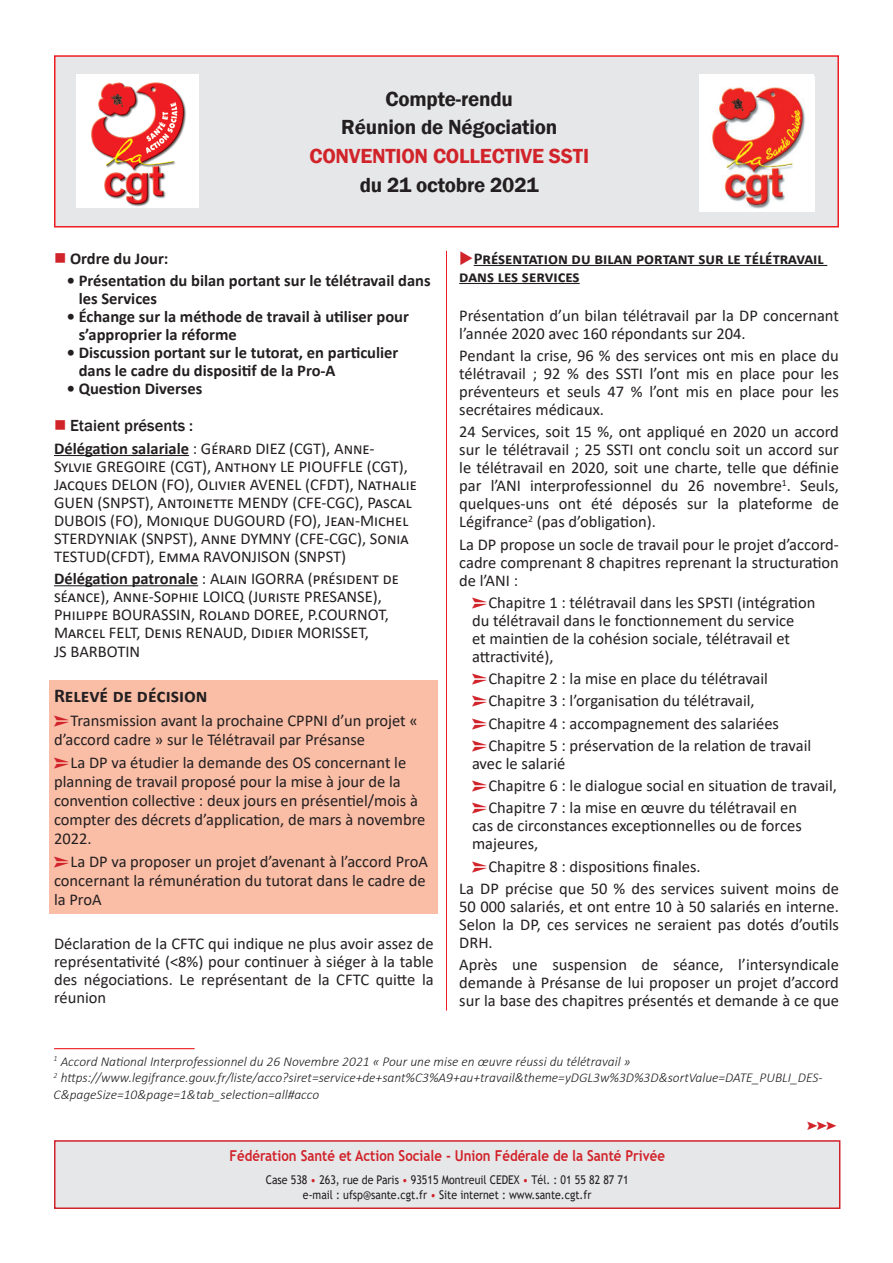
<style>
.page{position:relative;width:893px;height:1263px;background:#fff}
.page>*{position:absolute;margin:0;border:0;box-sizing:border-box;transform-origin:0 0}
.sous_titre{font:600 21px/28.5px "Franklin Gothic";letter-spacing:-.01em;color:#231f20;text-align:center}
.t1{font:700 19.5px "Calibri";color:#231f20}
.t2{font:18px "Follow The Arrow";color:#d1232a}
.txt_courant{font:16.5px/18px "Calibri";color:#231f20}
.txt_courant-2{font:700 16.5px/18px "Calibri";color:#231f20}
.t3{font:500 16.5px "Franklin Gothic";color:#231f20}
.t4{font:700 15px "Trebuchet MS";color:#d1232a;scale:.88 1}
.t5{font:italic 300 13.5px/16.5px "Calibri";color:#231f20}
.t6{font:12px "Trebuchet MS";color:#231f20;scale:.88 1}
.s1{color:#d1232a}
.s2{font-weight:700}
.s3{font-family:"Pointers";color:#d1232a}
</style>
<div class="page">
<hr style="left:54px;top:455px;width:135px;height:1px;background:#231f20">
<hr style="left:54px;top:585px;width:144px;height:1px;background:#231f20">
<div style="left:50px;top:680px;width:388px;height:31px;background:#fabda6"></div>
<div style="left:50px;top:702px;width:388px;height:51px;background:#fabda6"></div>
<div style="left:50px;top:744px;width:388px;height:108px;background:#fabda6"></div>
<div style="left:50px;top:844px;width:388px;height:69px;background:#fabda6"></div>
<hr style="left:474px;top:265px;width:353px;height:1px;background:#231f20">
<hr style="left:459px;top:283px;width:121px;height:1px;background:#231f20">
<hr style="left:446px;top:251px;width:1px;height:759px;background:#ee1d23">
<div style="left:55px;top:56px;width:783px;height:171px;background:#e6e7e9"></div>
<div style="left:54px;top:55px;width:785px;height:172px;border:2px solid #ee1d23"></div>
<img style="left:699px;top:76px;width:115px;height:136px">
<img style="left:77px;top:74px;width:122px;height:134px">
<div style="left:55px;top:1141px;width:785px;height:67px;background:#e6e7e9"></div>
<div style="left:54px;top:1140px;width:786px;height:69px;border:2px solid #d1232a"></div>
<hr style="left:54px;top:1048px;width:141px;height:1px;background:#ee1d23">
<p class="sous_titre" style="left:309px;top:85px;width:281px">Compte-rendu<br>Réunion de Négociation<br><span class="s1">CONVENTION COLLECTIVE SSTI </span>du 21 octobre 2021</p>
<p class="txt_courant-2" style="left:54px;top:249px;width:116px"><span class="s1">■</span> Ordre du Jour:</p>
<p class="txt_courant-2" style="left:79px;top:271px;width:353px;text-indent:-12px">• Présentation du bilan portant sur le télétravail dans les Services</p>
<p class="txt_courant-2" style="left:79px;top:307px;width:332px;text-indent:-12px">• Échange sur la méthode de travail à utiliser pour s’approprier la réforme</p>
<p class="txt_courant-2" style="left:79px;top:343px;width:321px;text-indent:-12px">• Discussion portant sur le tutorat, en particulier dans le cadre du dispositif de la Pro-A</p>
<p class="txt_courant-2" style="left:67px;top:379px;width:137px">• Question Diverses</p>
<p class="t3" style="left:54px;top:416px;width:141px"><span class="s1">■</span> Etaient présents :</p>
<p class="txt_courant" style="left:54px;top:439px;width:364px"><span class="s2">Délégation salariale</span> : Gérard DIEZ (CGT), Anne-Sylvie GREGOIRE (CGT), Anthony LE PIOUFFLE (CGT), Jacques DELON (FO), Olivier AVENEL (CFDT), Nathalie GUEN (SNPST), Antoinette MENDY (CFE-CGC), Pascal DUBOIS (FO), Monique DUGOURD (FO), Jean-Michel STERDYNIAK (SNPST), Anne DYMNY (CFE-CGC), Sonia TESTUD(CFDT), Emma RAVONJISON (SNPST)</p>
<p class="txt_courant" style="left:54px;top:569px;width:347px"><span class="s2">Délégation patronale</span> : Alain IGORRA (président de séance), Anne-Sophie LOICQ (Juriste PRESANSE), Philippe BOURASSIN, Roland DOREE, P.COURNOT, Marcel FELT, Denis RENAUD, Didier MORISSET,<br>JS BARBOTIN</p>
<p class="t1" style="left:54px;top:682px;width:155px">Relevé de décision</p>
<p class="txt_courant" style="left:54px;top:710px;width:365px;line-height:18.9px"><span class="s3">=</span>Transmission avant la prochaine CPPNI d’un projet « d’accord cadre » sur le Télétravail par Présanse</p>
<p class="txt_courant" style="left:54px;top:752px;width:373px;line-height:19px"><span class="s3">=</span>La DP va étudier la demande des OS concernant le planning de travail proposé pour la mise à jour de la convention collective : deux jours en présentiel/mois à compter des décrets d’application, de mars à novembre 2022.</p>
<p class="txt_courant" style="left:54px;top:851px;width:375px;line-height:19px"><span class="s3">=</span>La DP va proposer un projet d’avenant à l’accord ProA concernant la rémunération du tutorat dans le cadre de la ProA</p>
<p class="txt_courant" style="left:54px;top:934px;width:381px;text-align:justify">Déclaration de la CFTC qui indique ne plus avoir assez de représentativité (&lt;8%) pour continuer à siéger à la table des négociations. Le représentant de la CFTC quitte la réunion</p>
<p class="txt_courant-2" style="left:459px;top:249px;width:366px"><span class="s1">◆</span>Présentation du bilan portant sur le télétravail dans les services</p>
<p class="txt_courant" style="left:459px;top:306px;width:381px">Présentation d’un bilan télétravail par la DP concernant l’année 2020 avec 160 répondants sur 204.</p>
<p class="txt_courant" style="left:459px;top:346px;width:381px;text-align:justify">Pendant la crise, 96 % des services ont mis en place du télétravail ; 92 % des SSTI l’ont mis en place pour les préventeurs et seuls 47 % l’ont mis en place pour les secrétaires médicaux.</p>
<p class="txt_courant" style="left:459px;top:422px;width:381px;text-align:justify">24 Services, soit 15 %, ont appliqué en 2020 un accord sur le télétravail ; 25 SSTI ont conclu soit un accord sur le télétravail en 2020, soit une charte, telle que définie par l’ANI interprofessionnel du 26 novembre<sup>1</sup>. Seuls, quelques-uns ont été déposés sur la plateforme de Légifrance<sup>2</sup> (pas d’obligation).</p>
<p class="txt_courant" style="left:459px;top:535px;width:381px;text-align:justify">La DP propose un socle de travail pour le projet d’accord&shy;cadre comprenant 8 chapitres reprenant la structuration de l’ANI :</p>
<p class="txt_courant" style="left:472px;top:593px;width:345px"><span class="s3">=</span>Chapitre 1 : télétravail dans les SPSTI (intégration du télétravail dans le fonctionnement du service<br>et maintien de la cohésion sociale, télétravail et attractivité),</p>
<p class="txt_courant" style="left:472px;top:669px;width:298px"><span class="s3">=</span>Chapitre 2 : la mise en place du télétravail</p>
<p class="txt_courant" style="left:472px;top:691px;width:284px"><span class="s3">=</span>Chapitre 3 : l’organisation du télétravail,</p>
<p class="txt_courant" style="left:472px;top:714px;width:309px"><span class="s3">=</span>Chapitre 4 : accompagnement des salariées</p>
<p class="txt_courant" style="left:472px;top:736px;width:341px"><span class="s3">=</span>Chapitre 5 : préservation de la relation de travail avec le salarié</p>
<p class="txt_courant" style="left:472px;top:776px;width:366px"><span class="s3">=</span>Chapitre 6 : le dialogue social en situation de travail,</p>
<p class="txt_courant" style="left:472px;top:798px;width:331px"><span class="s3">=</span>Chapitre 7 : la mise en œuvre du télétravail en cas de circonstances exceptionnelles ou de forces majeures,</p>
<p class="txt_courant" style="left:472px;top:857px;width:230px"><span class="s3">=</span>Chapitre 8 : dispositions finales.</p>
<p class="txt_courant" style="left:459px;top:879px;width:381px;text-align:justify">La DP précise que 50 % des services suivent moins de 50 000 salariés, et ont entre 10 à 50 salariés en interne.<br>Selon la DP, ces services ne seraient pas dotés d’outils DRH.</p>
<p class="txt_courant" style="left:459px;top:955px;width:381px;text-align:justify">Après une suspension de séance, l’intersyndicale demande à Présanse de lui proposer un projet d’accord sur la base des chapitres présentés et demande à ce que</p>
<p class="t5" style="left:54px;top:1053px;width:578px"><sup>1</sup> Accord National Interprofessionnel du 26 Novembre 2021 « Pour une mise en œuvre réussi du télétravail »</p>
<p class="t5" style="left:54px;top:1069px;width:771px"><sup>2</sup> https://www.legifrance.gouv.fr/liste/acco?siret=service+de+sant%C3%A9+au+travail&amp;theme=yDGL3w%3D%3D&amp;sortValue=DATE_PUBLI_DES-<br>C&amp;pageSize=10&amp;page=1&amp;tab_selection=all#acco</p>
<p class="t4" style="left:229px;top:1147px;width:496px">Fédération Santé et Action Sociale - Union Fédérale de la Santé Privée</p>
<p class="t6" style="left:266px;top:1172px;width:414px">Case 538 <span class="s1">•</span> 263, rue de Paris <span class="s1">•</span> 93515 Montreuil CEDEX <span class="s1">•</span> Tél. : 01 55 82 87 71</p>
<p class="t6" style="left:303px;top:1187px;width:329px">e-mail : ufsp@sante.cgt.fr <span class="s1">•</span> Site internet : www.sante.cgt.fr</p>
<p class="t2" style="left:805px;top:1113px;width:34px">E</p>
</div>
